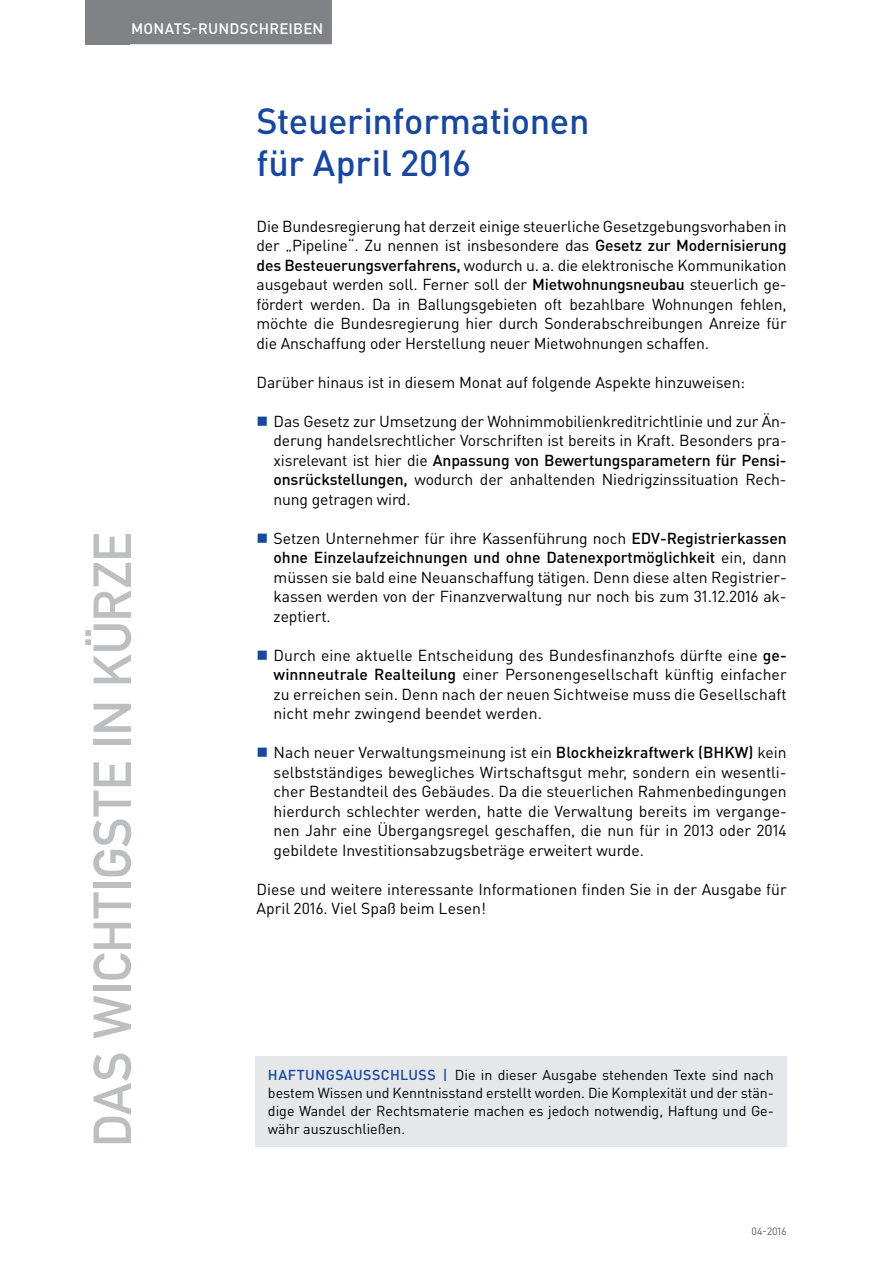
<style>
.page{position:relative;width:893px;height:1263px;background:#fff}
.page>*{position:absolute;margin:0;border:0;box-sizing:border-box;transform-origin:0 0}
.t1{font:52.5px "DIN Mittelschrift Std";color:#bcbec0}
.t2{font:500 36px/42px "DIN Pro";letter-spacing:-.01em;color:#17479e}
.t3{font:15.75px/19.5px "DIN Pro";letter-spacing:-.005em;color:#000;text-align:justify}
.t4{font:500 15px "DIN Pro";letter-spacing:.015em;color:#fff}
.t5{font:14.25px/18px "DIN Pro";color:#000;text-align:justify}
.t6{font:10.5px "DIN Pro";color:#58595b}
.s1{font-weight:500}
.s2{font-weight:500;color:#17479e}
</style>
<div class="page">
<div style="left:85px;top:0;width:45px;height:44px;background:#808285"></div>
<div style="left:122px;top:0;width:210px;height:44px;background:#808285"></div>
<div style="left:255px;top:1057px;width:532px;height:90px;background:#e6e7e8"></div>
<p class="t4" style="left:131px;top:18px;width:194px">MONATS-RUNDSCHREIBEN</p>
<h1 class="t1" style="left:82px;top:1147px;width:616px;rotate:-90deg">DAS WICHTIGSTE IN KÜRZE</h1>
<h2 class="t2" style="left:257px;top:99px;width:334px">Steuerinformationen für April 2016</h2>
<p class="t3" style="left:257px;top:216px;width:532px">Die Bundesregierung hat derzeit einige steuerliche Gesetzgebungsvorhaben in der „Pipeline“. Zu nennen ist insbesondere das <span class="s1">Gesetz zur Modernisierung des Besteuerungsverfahrens,</span> wodurch u. a. die elektronische Kommunikation ausgebaut werden soll. Ferner soll der <span class="s1">Mietwohnungsneubau</span> steuerlich ge&shy;fördert werden. Da in Ballungsgebieten oft bezahlbare Wohnungen fehlen, möchte die Bundesregierung hier durch Sonderabschreibungen Anreize für die Anschaffung oder Herstellung neuer Mietwohnungen schaffen.</p>
<p class="t3" style="left:257px;top:372px;width:490px">Darüber hinaus ist in diesem Monat auf folgende Aspekte hinzuweisen:</p>
<p class="t3" style="left:274px;top:411px;width:515px">Das Gesetz zur Umsetzung der Wohnimmobilienkreditrichtlinie und zur Än&shy;derung handelsrechtlicher Vorschriften ist bereits in Kraft. Besonders pra&shy;xisrelevant ist hier die <span class="s1">Anpassung von Bewertungsparametern für Pensi&shy;onsrückstellungen,</span> wodurch der anhaltenden Niedrigzinssituation Rech&shy;nung getragen wird.</p>
<p class="t3" style="left:274px;top:528px;width:515px">Setzen Unternehmer für ihre Kassenführung noch <span class="s1">EDV-Registrierkassen ohne Einzelaufzeichnungen und ohne Datenexportmöglichkeit</span> ein, dann müssen sie bald eine Neuanschaffung tätigen. Denn diese alten Registrier&shy;kassen werden von der Finanzverwaltung nur noch bis zum 31.12.2016 ak&shy;zeptiert.</p>
<p class="t3" style="left:274px;top:645px;width:515px">Durch eine aktuelle Entscheidung des Bundesfinanzhofs dürfte eine <span class="s1">ge&shy;winnneutrale Realteilung</span> einer Personengesellschaft künftig einfacher zu erreichen sein. Denn nach der neuen Sichtweise muss die Gesellschaft nicht mehr zwingend beendet werden.</p>
<p class="t3" style="left:274px;top:742px;width:515px">Nach neuer Verwaltungsmeinung ist ein <span class="s1">Blockheizkraftwerk (BHKW)</span> kein selbstständiges bewegliches Wirtschaftsgut mehr, sondern ein wesentli&shy;cher Bestandteil des Gebäudes. Da die steuerlichen Rahmenbedingungen hierdurch schlechter werden, hatte die Verwaltung bereits im vergange&shy;nen Jahr eine Übergangsregel geschaffen, die nun für in 2013 oder 2014 gebildete Investitionsabzugsbeträge erweitert wurde.</p>
<p class="t3" style="left:257px;top:879px;width:532px">Diese und weitere interessante Informationen finden Sie in der Ausgabe für<br>April 2016. Viel Spaß beim Lesen!</p>
<p class="t5" style="left:268px;top:1065px;width:508px"><span class="s2">HAFTUNGSAUSSCHLUSS |</span> Die in dieser Ausgabe stehenden Texte sind nach bestem Wissen und Kenntnisstand erstellt worden. Die Komplexität und der stän&shy;dige Wandel der Rechtsmaterie machen es jedoch notwendig, Haftung und Ge&shy;währ auszuschließen.</p>
<p class="t6" style="left:752px;top:1224px;width:37px">04-2016</p>
</div>
